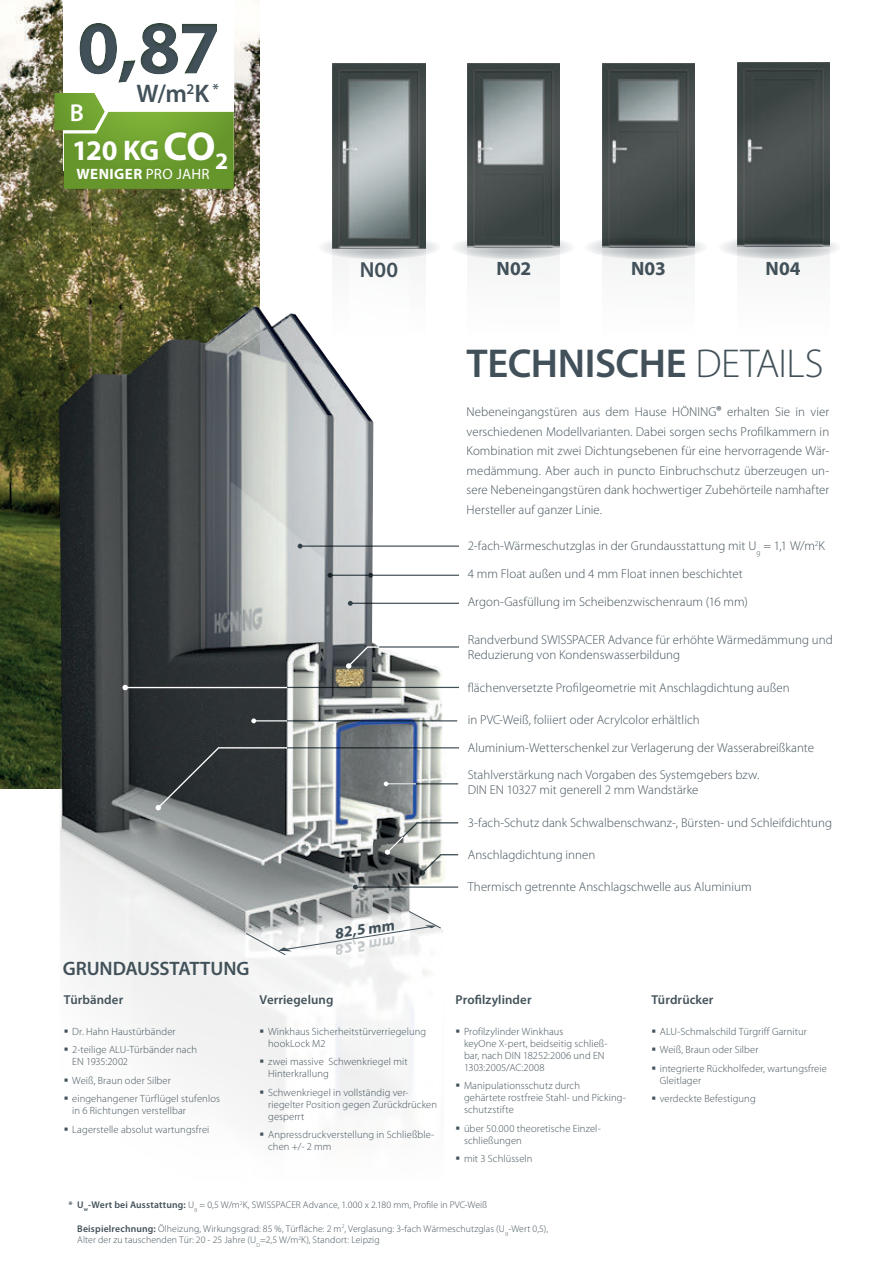
<style>
.page{position:relative;width:893px;height:1263px;background:#fff}
.page>*{position:absolute;margin:0;border:0;box-sizing:border-box;transform-origin:0 0}
.t1{font:700 76.5px "Myriad Pro";color:#425159}
.t2{font:600 40.5px "Myriad Pro";letter-spacing:-.01em;color:#425159}
.t3{font:700 28.5px "Myriad Pro";color:#fff}
.t4{font:600 25.5px "Myriad Pro";color:#425159}
.t5{font:600 24.45px "Myriad Pro";color:#fff}
.t6{font:600 21.75px "Myriad Pro";color:#425159}
.t7{font:600 19.5px "Myriad Pro";letter-spacing:-.005em;color:#425159}
.t8{font:700 19.35px "Myriad Pro";letter-spacing:.005em;color:#425159}
.t9{font:700 15.45px "Myriad Pro";color:#425159}
.t10{font:700 15px "Myriad Pro";letter-spacing:.03em;color:#fff}
.t11{font:600 14.85px "Myriad Pro";color:#425159}
.t12{font:300 12.9px/19.5px "Myriad Pro";color:#425159}
.t13{font:600 12.9px "Myriad Pro";letter-spacing:.01em;color:#425159}
.t14{font:300 10.5px/12px "Myriad Pro";letter-spacing:.01em;color:#425159}
.t15{font:300 9.75px/11.7px "Myriad Pro";letter-spacing:.01em;color:#425159}
.s1{font-size:40.5px}
.s2{font-weight:400}
.s3{font-weight:300}
.s4{font-weight:600}
</style>
<div class="page">
<img style="left:0;top:0;width:260px;height:788px">
<img style="left:38px;top:670px;width:413px;height:460px">
<img style="left:59px;top:306px;width:387px;height:626px">
<hr style="left:287px;top:720px;width:170px;height:1px;background:#425159">
<hr style="left:355px;top:886px;width:103px;height:2px;background:#425159">
<svg style="left:353px;top:885px;width:5px;height:4px"></svg>
<hr style="left:386px;top:783px;width:72px;height:1px;background:#425159">
<hr style="left:287px;top:747px;width:172px;height:1px;background:#425159">
<hr style="left:287px;top:687px;width:172px;height:1px;background:#425159">
<hr style="left:300px;top:545px;width:159px;height:2px;background:#425159">
<svg style="left:298px;top:544px;width:5px;height:5px"></svg>
<hr style="left:330px;top:575px;width:38px;height:1px;background:#425159">
<svg style="left:328px;top:573px;width:4px;height:5px"></svg>
<hr style="left:371px;top:575px;width:88px;height:1px;background:#425159">
<svg style="left:368px;top:573px;width:5px;height:5px"></svg>
<hr style="left:350px;top:603px;width:109px;height:1px;background:#425159">
<svg style="left:348px;top:601px;width:5px;height:5px"></svg>
<hr style="left:125px;top:687px;width:162px;height:1px;background:#fff">
<svg style="left:122px;top:685px;width:6px;height:5px"></svg>
<svg style="left:346px;top:646px;width:55px;height:23px"></svg>
<svg style="left:156px;top:746px;width:132px;height:64px"></svg>
<hr style="left:254px;top:720px;width:33px;height:1px;background:#fff">
<svg style="left:251px;top:718px;width:5px;height:5px"></svg>
<hr style="left:386px;top:783px;width:30px;height:1px;background:#fff">
<svg style="left:384px;top:781px;width:4px;height:5px"></svg>
<svg style="left:385px;top:821px;width:74px;height:54px"></svg>
<hr style="left:379px;top:646px;width:80px;height:2px;background:#425159">
<div style="left:64px;top:0;width:170px;height:170px;background:#fff"></div>
<svg style="left:63px;top:5px;width:197px;height:95px"></svg>
<svg style="left:54px;top:93px;width:180px;height:96px"></svg>
<svg style="left:602px;top:64px;width:92px;height:175px;fill:#494f4f"></svg>
<svg style="left:737px;top:62px;width:92px;height:178px;fill:#444b4a"></svg>
<svg style="left:317px;top:235px;width:125px;height:24px"></svg>
<svg style="left:450px;top:235px;width:125px;height:24px"></svg>
<svg style="left:583px;top:235px;width:125px;height:24px"></svg>
<svg style="left:717px;top:235px;width:125px;height:24px"></svg>
<img style="left:333px;top:248px;width:92px;height:185px">
<svg style="left:333px;top:64px;width:92px;height:184px"></svg>
<img style="left:468px;top:248px;width:92px;height:17px">
<svg style="left:468px;top:64px;width:92px;height:184px"></svg>
<svg style="left:260px;top:1030px;width:4px;height:3px"></svg>
<svg style="left:260px;top:1060px;width:4px;height:3px"></svg>
<svg style="left:260px;top:1090px;width:4px;height:3px"></svg>
<svg style="left:245px;top:910px;width:197px;height:45px"></svg>
<h1 class="t1" style="left:77px;top:9px;width:145px">0,87</h1>
<p class="t11" style="left:212px;top:81px;width:8px">*</p>
<h3 class="t4" style="left:136px;top:81px;width:74px">W/m<sup>2</sup>K</h3>
<h3 class="t5" style="left:70px;top:100px;width:16px">B</h3>
<h3 class="t3" style="left:72px;top:136px;width:157px">120 KG <span class="s1">CO</span><sub>2</sub></h3>
<p class="t10" style="left:77px;top:166px;width:135px">WENIGER <span class="s2">PRO JAHR</span></p>
<h3 class="t6" style="left:360px;top:259px;width:40px">N00</h3>
<h3 class="t8" style="left:496px;top:259px;width:36px">N02</h3>
<h3 class="t8" style="left:631px;top:259px;width:36px">N03</h3>
<h3 class="t8" style="left:766px;top:259px;width:37px">N04</h3>
<h3 class="t7" style="left:63px;top:958px;width:188px">GRUNDAUSSTATTUNG</h3>
<p class="t13" style="left:64px;top:993px;width:61px">Türbänder</p>
<p class="t14" style="left:72px;top:1023px;width:126px;line-height:18.3px">Dr. Hahn Haustürbänder<br>2-teilige ALU-Türbänder nach</p>
<p class="t14" style="left:72px;top:1053px;width:149px;line-height:18.3px">EN 1935:2002<br>Weiß, Braun oder Silber eingehangener Türflügel stufenlos</p>
<p class="t14" style="left:72px;top:1102px;width:139px;line-height:18.3px">in 6 Richtungen verstellbar<br>Lagerstelle absolut wartungsfrei</p>
<p class="t9" style="left:334px;top:925px;width:62px;rotate:-8deg">82,5 mm</p>
<p class="t13" style="left:260px;top:993px;width:75px">Verriegelung</p>
<p class="t14" style="left:268px;top:1026px;width:160px">Winkhaus Sicherheitstürverriegelung hookLock M2</p>
<p class="t14" style="left:268px;top:1056px;width:141px">zwei massive Schwenkriegel mit<br>Hinterkrallung</p>
<p class="t14" style="left:268px;top:1087px;width:170px">Schwenkriegel in vollständig ver&shy;riegelter Position gegen Zurück drücken gesperrt</p>
<p class="t14" style="left:268px;top:1129px;width:168px">Anpressdruckverstellung in Schließble&shy;chen +/- 2 mm</p>
<h2 class="t2" style="left:467px;top:343px;width:358px">TECHNISCHE <span class="s3">DETAILS</span></h2>
<p class="t12" style="left:467px;top:403px;width:364px;text-align:justify">Nebeneingangstüren aus dem Hause HÖNING<span class="s4">®</span> erhalten Sie in vier verschiedenen Modellvarianten. Dabei sorgen sechs Profilkammern in Kombination mit zwei Dichtungsebenen für eine hervorragende Wär&shy;medämmung. Aber auch in puncto Einbruchschutz überzeugen un&shy;sere Nebeneingangstüren dank hochwertiger Zubehörteile namhafter Hersteller auf ganzer Linie.</p>
<p class="t12" style="left:468px;top:533px;width:359px;line-height:27.8px">2-fach-Wärmeschutzglas in der Grundausstattung mit U<sub>g</sub> = 1,1 W/m<sup>2</sup>K<br>4 mm Float außen und 4 mm Float innen beschichtet<br>Argon-Gasfüllung im Scheibenzwischenraum (16 mm)</p>
<p class="t12" style="left:468px;top:633px;width:366px;line-height:15px">Randverbund SWISSPACER Advance für erhöhte Wärmedämmung und<br>Reduzierung von Kondenswasserbildung</p>
<p class="t12" style="left:468px;top:678px;width:323px">flächenversetzte Profilgeometrie mit Anschlagdichtung außen</p>
<p class="t12" style="left:468px;top:706px;width:348px;line-height:27.8px">in PVC-Weiß, foliiert oder Acrylcolor erhältlich<br>Aluminium-Wetterschenkel zur Verlagerung der Wasserabreißkante<br>Stahlverstärkung nach Vorgaben des Systemgebers bzw.</p>
<p class="t12" style="left:468px;top:781px;width:232px">DIN EN 10327 mit generell 2 mm Wandstärke</p>
<p class="t12" style="left:468px;top:813px;width:366px">3-fach-Schutz dank Schwalbenschwanz-, Bürsten- und Schleifdichtung</p>
<p class="t12" style="left:468px;top:845px;width:129px">Anschlagdichtung innen</p>
<p class="t12" style="left:468px;top:878px;width:285px">Thermisch getrennte Anschlagschwelle aus Aluminium</p>
<p class="t13" style="left:455px;top:993px;width:78px">Profilzylinder</p>
<p class="t14" style="left:464px;top:1026px;width:145px">Profilzylinder Winkhaus<br>keyOne X-pert, beidseitig schließ&shy;bar, nach DIN 18252:2006 und EN<br>1303:2005/AC:2008</p>
<p class="t14" style="left:464px;top:1080px;width:163px">Manipulationsschutz durch<br>gehärtete rostfreie Stahl- und Picking&shy;schutzstifte</p>
<p class="t14" style="left:464px;top:1123px;width:138px">über 50.000 theoretische Einzel&shy;schließungen</p>
<p class="t14" style="left:464px;top:1153px;width:70px">mit 3 Schlüsseln</p>
<p class="t13" style="left:651px;top:993px;width:64px">Türdrücker</p>
<p class="t14" style="left:660px;top:1023px;width:168px;line-height:18.3px">ALU-Schmalschild Türgriff Garnitur<br>Weiß, Braun oder Silber<br>integrierte Rückholfeder, wartungsfreie</p>
<p class="t14" style="left:660px;top:1071px;width:97px;line-height:18.3px">Gleitlager<br>verdeckte Befestigung</p>
<p class="t15" style="left:69px;top:1199px;width:420px"><span class="s4">* U</span><sub>w</sub><span class="s4">-Wert bei Ausstattung:</span> U<sub>g</sub> = 0,5 W/m<sup>2</sup>K, SWISSPACER Advance, 1.000 x 2.180 mm, Profile in PVC-Weiß</p>
<p class="t15" style="left:77px;top:1223px;width:472px"><span class="s4">Beispielrechnung:</span> Ölheizung, Wirkungsgrad: 85 %, Türfläche: 2 m<sup>2</sup>, Verglasung: 3-fach Wärmeschutzglas (U<sub>g</sub>-Wert 0,5),<br>Alter der zu tauschenden Tür: 20 - 25 Jahre (U<sub>D</sub>=2,5 W/m<sup>2</sup>K), Standort: Leipzig</p>
</div>
